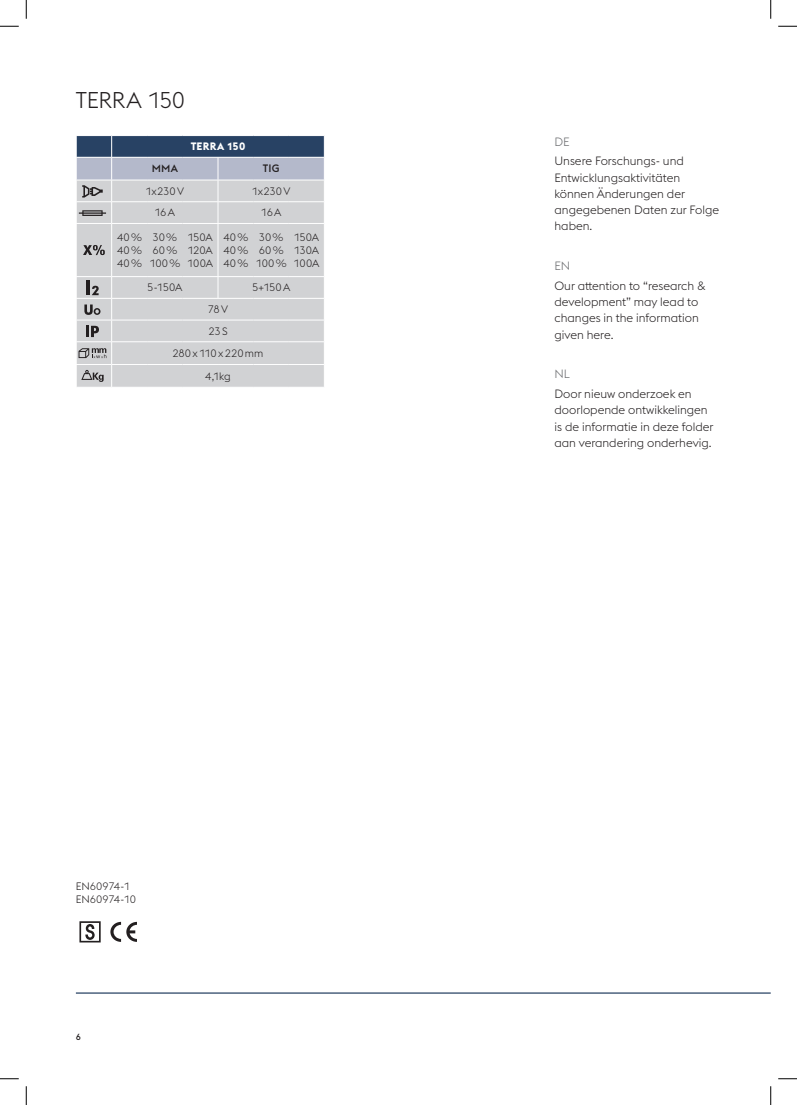
<style>
.page{position:relative;width:797px;height:1105px;background:#fff}
.page>*{position:absolute;margin:0;border:0;box-sizing:border-box;transform-origin:0 0}
.HL-2{font:300 22.5px "voestalpine";letter-spacing:-.02em;color:#231f20}
.Copy_9_5_13_EN_brand{font:300 11.88px/16.2px "voestalpine";color:#231f20}
.Language{font:300 11.88px "voestalpine";color:#6c6d70}
.T-I__Copy-right{font:300 10.62px/12.8px "voestalpine";letter-spacing:-.01em;color:#231f20;text-align:justify}
.T-I__Copy-centred{font:300 10.62px "voestalpine";letter-spacing:-.005em;color:#231f20}
.T-I__Copy-left{font:300 10.62px "voestalpine";letter-spacing:-.01em;color:#231f20}
.T-I__HL-centred{font:700 10.62px "voestalpine";letter-spacing:.01em;color:#fff}
.T-I__Inter-HL-center{font:500 10.62px "voestalpine";letter-spacing:.015em;color:#231f20}
.t1{font:500 8.75px "voestalpine";color:#231f20}
</style>
<div class="page">
<hr style="left:76px;top:992px;width:694px;height:2px;background:#284264">
<svg style="left:79px;top:921px;width:22px;height:21px"></svg>
<svg style="left:110px;top:922px;width:27px;height:20px"></svg>
<div style="left:77px;top:224px;width:247px;height:52px;background:#d1d2d4"></div>
<hr style="left:111px;top:224px;width:1px;height:52px;background:#fff">
<hr style="left:218px;top:224px;width:1px;height:52px;background:#fff">
<svg style="left:76px;top:136px;width:249px;height:87px;background:#a2aab8"></svg>
<svg style="left:83px;top:245px;width:22px;height:10px"></svg>
<svg style="left:76px;top:277px;width:248px;height:110px;background:#d0d0d2"></svg>
<svg style="left:0;top:25px;width:19px;height:2px"></svg>
<svg style="left:778px;top:25px;width:19px;height:2px"></svg>
<svg style="left:0;top:1078px;width:19px;height:1px"></svg>
<svg style="left:778px;top:1078px;width:19px;height:1px"></svg>
<svg style="left:25px;top:0;width:2px;height:19px"></svg>
<svg style="left:25px;top:1086px;width:2px;height:19px"></svg>
<svg style="left:770px;top:0;width:1px;height:19px"></svg>
<svg style="left:770px;top:1086px;width:1px;height:19px"></svg>
<p class="HL-2" style="left:76px;top:87px;width:111px">TERRA 150</p>
<p class="T-I__HL-centred" style="left:191px;top:140px;width:56px">TERRA 150</p>
<p class="T-I__Inter-HL-center" style="left:152px;top:162px;width:28px">MMA</p>
<p class="T-I__Inter-HL-center" style="left:263px;top:162px;width:18px">TIG</p>
<p class="T-I__Copy-centred" style="left:146px;top:185px;width:40px">1x230V</p>
<p class="T-I__Copy-centred" style="left:252px;top:185px;width:40px">1x230V</p>
<p class="T-I__Copy-centred" style="left:154px;top:206px;width:22px">16A</p>
<p class="T-I__Copy-centred" style="left:261px;top:206px;width:22px">16A</p>
<p class="T-I__Copy-right" style="left:117px;top:231px;width:26px">40% 40% 40%</p>
<p class="T-I__Copy-right" style="left:149px;top:231px;width:32px;text-align:left">30%<br>60%<br>100%</p>
<p class="T-I__Copy-right" style="left:187px;top:231px;width:27px">150A 120A 100A</p>
<p class="T-I__Copy-right" style="left:223px;top:231px;width:26px">40% 40% 40%</p>
<p class="T-I__Copy-right" style="left:256px;top:231px;width:32px;text-align:left">30%<br>60%<br>100%</p>
<p class="T-I__Copy-right" style="left:293px;top:231px;width:27px">150A 130A 100A</p>
<p class="T-I__Copy-centred" style="left:147px;top:281px;width:37px">5-150A</p>
<p class="T-I__Copy-centred" style="left:252px;top:281px;width:40px">5+150A</p>
<p class="T-I__Copy-centred" style="left:208px;top:303px;width:22px">78V</p>
<p class="T-I__Copy-centred" style="left:208px;top:325px;width:21px">23S</p>
<p class="T-I__Copy-centred" style="left:172px;top:347px;width:92px">280x110x220mm</p>
<p class="T-I__Copy-centred" style="left:205px;top:370px;width:27px">4,1kg</p>
<p class="T-I__Copy-left" style="left:76px;top:880px;width:56px">EN60974-1</p>
<p class="T-I__Copy-left" style="left:76px;top:893px;width:62px">EN60974-10</p>
<p class="t1" style="left:76px;top:1031px;width:7px">6</p>
<p class="Language" style="left:554px;top:135px;width:17px">DE</p>
<p class="Copy_9_5_13_EN_brand" style="left:554px;top:153px;width:166px">Unsere Forschungs- und<br>Entwicklungsaktivitäten können Änderungen der angegebenen Daten zur Folge haben.</p>
<p class="Language" style="left:554px;top:259px;width:17px">EN</p>
<p class="Copy_9_5_13_EN_brand" style="left:554px;top:278px;width:153px">Our attention to “research &amp; development” may lead to changes in the information given here.</p>
<p class="Language" style="left:554px;top:367px;width:17px">NL</p>
<p class="Copy_9_5_13_EN_brand" style="left:554px;top:386px;width:161px">Door nieuw onderzoek en doorlopende ontwikkelingen is de informatie in deze folder aan verandering onderhevig.</p>
</div>
